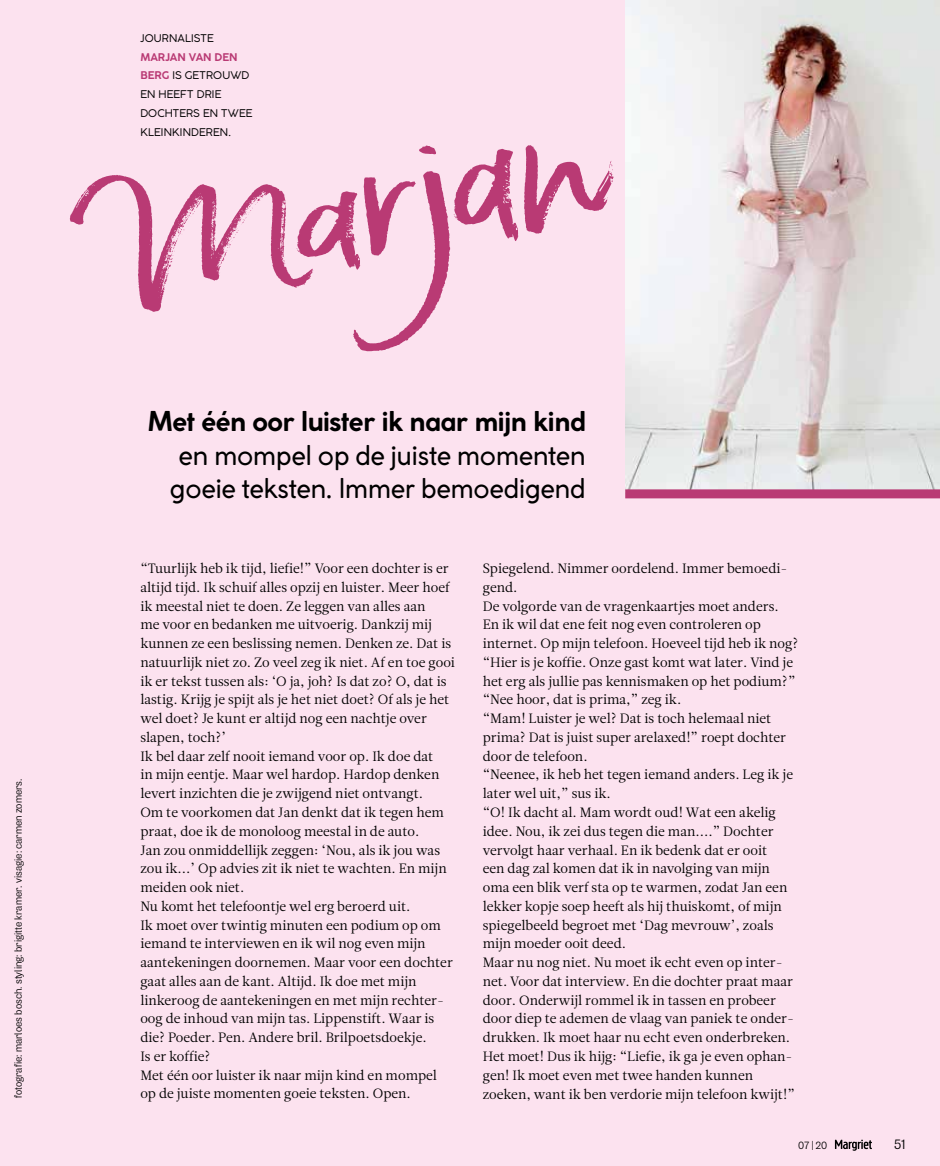
<style>
.page{position:relative;width:940px;height:1166px;background:#fff}
.page>*{position:absolute;margin:0;border:0;box-sizing:border-box;transform-origin:0 0}
.t1{font:168.15px "Born Ready Upright";color:#b93a74;scale:1.27 1}
.t2{font:27px/33.8px "Coco Gothic";letter-spacing:-.02em;color:#000;text-align:center}
.t3{font:700 27px "Coco Gothic";letter-spacing:-.035em;color:#000}
.t4{font:13.5px/18.8px "Leitura News Roman 1";color:#000}
.t5{font:13.5px "Air";color:#000}
.t6{font:10.5px/18.8px "Coco Gothic";letter-spacing:.005em;color:#000}
.t7{font:10.5px "Air";letter-spacing:.005em;color:#000}
.s1{font-weight:700;color:#b93a74}
.s2{font-size:142.5px}
.s3{font-size:9.75px}
</style>
<div class="page">
<div style="left:0;top:0;width:940px;height:1165px;background:#fce2ef"></div>
<img style="left:625px;top:0;width:315px;height:489px">
<div style="left:625px;top:489px;width:315px;height:9px;background:#b93a74"></div>
<svg style="left:835px;top:1139px;width:37px;height:11px"></svg>
<p class="t7" style="left:12px;top:1097px;width:321px;rotate:-90deg">fotografie: marloes bosch. styling: brigitte kramer. visagie: carmen zomers.</p>
<p class="t6" style="left:140px;top:28px;width:75px">JOURNALISTE</p>
<p class="t6" style="left:140px;top:47px;width:114px"><span class="s1">MARJAN VAN DEN<br>BERG</span> IS GETROUWD<br>EN HEEFT DRIE<br>DOCHTERS EN TWEE<br>KLEINKINDEREN.</p>
<h1 class="t1" style="left:77px;top:152px;width:410px;rotate:-11deg"><span class="s2">Ma</span>rjan</h1>
<h2 class="t3" style="left:147px;top:400px;width:440px">Met één oor luister ik naar mijn kind</h2>
<h2 class="t2" style="left:170px;top:437px;width:417px">en mompel op de juiste momenten goeie teksten. Immer bemoedigend</h2>
<p class="t4" style="left:140px;top:559px;width:316px">“Tuurlijk heb ik tijd, liefie!” Voor een dochter is er altijd tijd. Ik schuif alles opzij en luister. Meer hoef ik meestal niet te doen. Ze leggen van alles aan<br>me voor en bedanken me uitvoerig. Dankzij mij kunnen ze een beslissing nemen. Denken ze. Dat is natuurlijk niet zo. Zo veel zeg ik niet. Af en toe gooi ik er tekst tussen als: ‘O ja, joh? Is dat zo? O, dat is lastig. Krijg je spijt als je het niet doet? Of als je het wel doet? Je kunt er altijd nog een nachtje over slapen, toch?’<br>Ik bel daar zelf nooit iemand voor op. Ik doe dat<br>in mijn eentje. Maar wel hardop. Hardop denken levert inzichten die je zwijgend niet ontvangt.<br>Om te voorkomen dat Jan denkt dat ik tegen hem praat, doe ik de monoloog meestal in de auto.<br>Jan zou onmiddellijk zeggen: ‘Nou, als ik jou was zou ik...’ Op advies zit ik niet te wachten. En mijn meiden ook niet.<br>Nu komt het telefoontje wel erg beroerd uit.<br>Ik moet over twintig minuten een podium op om iemand te interviewen en ik wil nog even mijn aantekeningen doornemen. Maar voor een dochter gaat alles aan de kant. Altijd. Ik doe met mijn linkeroog de aantekeningen en met mijn rechter&shy;oog de inhoud van mijn tas. Lippenstift. Waar is die? Poeder. Pen. Andere bril. Brilpoetsdoekje.<br>Is er koffie?<br>Met één oor luister ik naar mijn kind en mompel op de juiste momenten goeie teksten. Open.</p>
<p class="t4" style="left:483px;top:559px;width:317px">Spiegelend. Nimmer oordelend. Immer bemoedi&shy;gend.<br>De volgorde van de vragenkaartjes moet anders.<br>En ik wil dat ene feit nog even controleren op internet. Op mijn telefoon. Hoeveel tijd heb ik nog? “Hier is je koffie. Onze gast komt wat later. Vind je het erg als jullie pas kennismaken op het podium?” “Nee hoor, dat is prima,” zeg ik.<br>“Mam! Luister je wel? Dat is toch helemaal niet prima? Dat is juist super arelaxed!” roept dochter door de telefoon.<br>“Neenee, ik heb het tegen iemand anders. Leg ik je later wel uit,” sus ik.<br>“O! Ik dacht al. Mam wordt oud! Wat een akelig idee. Nou, ik zei dus tegen die man....” Dochter vervolgt haar verhaal. En ik bedenk dat er ooit<br>een dag zal komen dat ik in navolging van mijn oma een blik verf sta op te warmen, zodat Jan een lekker kopje soep heeft als hij thuiskomt, of mijn spiegelbeeld begroet met ‘Dag mevrouw’, zoals mijn moeder ooit deed.<br>Maar nu nog niet. Nu moet ik echt even op inter&shy;net. Voor dat interview. En die dochter praat maar door. Onderwijl rommel ik in tassen en probeer door diep te ademen de vlaag van paniek te onder&shy;drukken. Ik moet haar nu echt even onderbreken.<br>Het moet! Dus ik hijg: “Liefie, ik ga je even ophan&shy;gen! Ik moet even met twee handen kunnen</p>
<p class="t4" style="left:483px;top:1084px;width:314px">zoeken, want ik ben verdorie mijn telefoon kwijt!”</p>
<p class="t7" style="left:798px;top:1138px;width:30px">07 <span class="s3">|</span>20</p>
<p class="t5" style="left:894px;top:1135px;width:13px">51</p>
</div>
